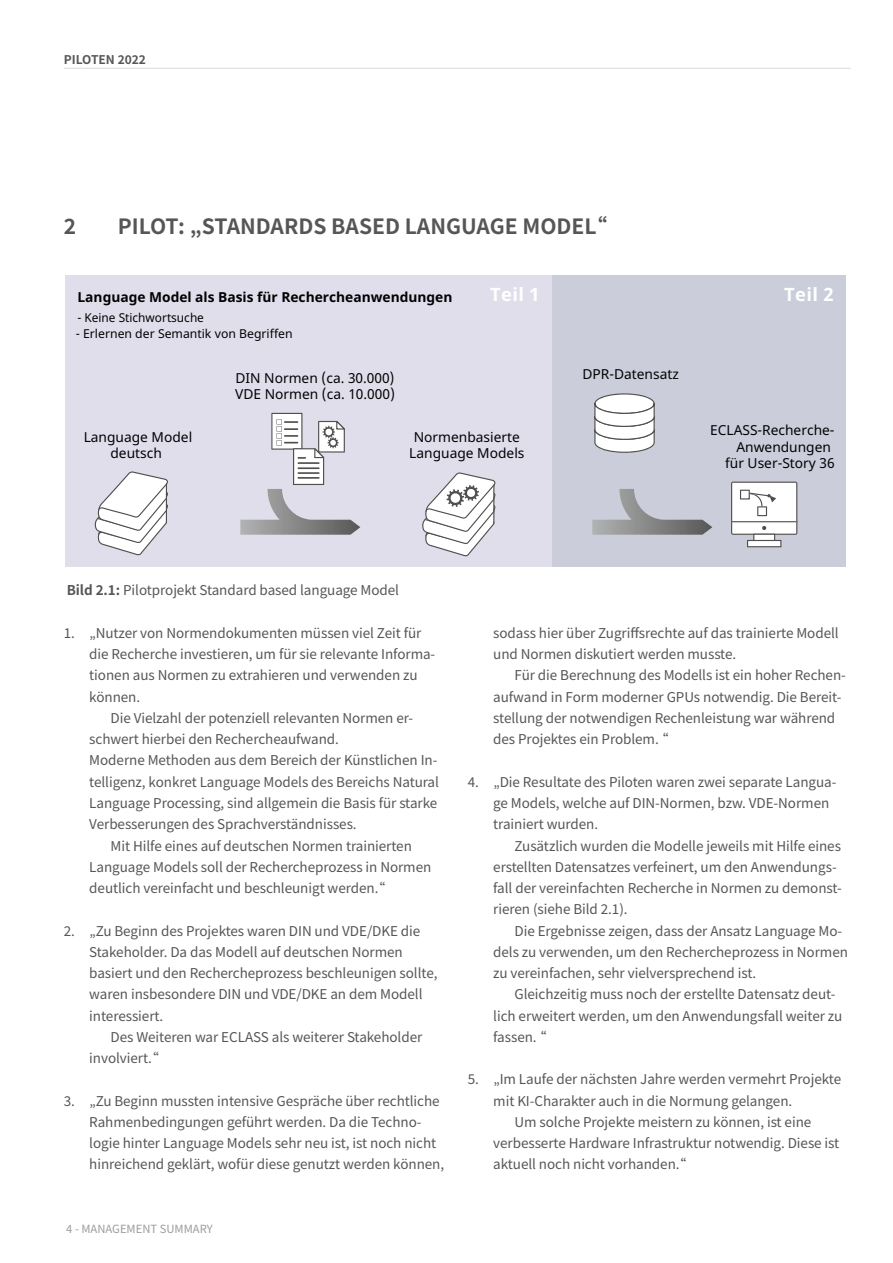
<style>
.page{position:relative;width:893px;height:1263px;background:#fff}
.page>*{position:absolute;margin:0;border:0;box-sizing:border-box;transform-origin:0 0}
._03_1_Titel_H3_14_EI{font:700 21px "Noto Sans TC";color:#565656}
.t1{font:700 18.3px "Noto Sans";letter-spacing:.02em;color:#fff}
.t2{font:13.8px/16.5px "Noto Sans";color:#020204;text-align:center}
.t3{font:700 13.8px "Noto Sans";color:#020204}
._06_Fließtext_BULLET{font:13.5px/21.3px "Noto Sans TC";letter-spacing:-.005em;color:#565656}
._06_Fließtext{font:13.5px "Noto Sans TC";letter-spacing:-.005em;color:#565656}
.t4{font:12.3px "Noto Sans";color:#020204}
._05_KAPITEL_INKS{font:700 12px "Noto Sans TC";color:#565656}
.MASTER_Seitenzahlen{font:11.25px "Noto Sans TC";color:#9c9d9d}
.s1{font-weight:700}
</style>
<div class="page">
<div style="left:65px;top:275px;width:487px;height:291px;background:#e0deeb"></div>
<div style="left:552px;top:275px;width:293px;height:291px;background:#cbceda"></div>
<svg style="left:594px;top:393px;width:61px;height:60px;background:#e2e2e3"></svg>
<svg style="left:731px;top:482px;width:66px;height:65px;background:#e2e3e4"></svg>
<svg style="left:95px;top:471px;width:73px;height:84px"></svg>
<svg style="left:422px;top:472px;width:74px;height:84px"></svg>
<svg style="left:592px;top:489px;width:120px;height:46px"></svg>
<svg style="left:240px;top:413px;width:120px;height:122px"></svg>
<hr style="left:64px;top:68px;width:786px;height:1px;background:#dadada">
<p class="_05_KAPITEL_INKS" style="left:64px;top:53px;width:84px">PILOTEN 2022</p>
<p class="_03_1_Titel_H3_14_EI" style="left:64px;top:214px;width:14px">2</p>
<p class="_03_1_Titel_H3_14_EI" style="left:118px;top:214px;width:491px">PILOT: „STANDARDS BASED LANGUAGE MODEL“</p>
<p class="t3" style="left:78px;top:287px;width:376px">Language Model als Basis für Rechercheanwendungen</p>
<p class="t4" style="left:77px;top:309px;width:128px">- Keine Stichwortsuche</p>
<p class="t4" style="left:76px;top:326px;width:218px">- Erlernen der Semantik von Begriffen</p>
<p class="t2" style="left:235px;top:370px;width:161px;text-align:left">DIN Normen (ca. 30.000)<br>VDE Normen (ca. 10.000)</p>
<p class="t1" style="left:490px;top:281px;width:51px">Teil 1</p>
<p class="t1" style="left:784px;top:281px;width:51px">Teil 2</p>
<p class="t2" style="left:583px;top:367px;width:98px">DPR-Datensatz</p>
<p class="t2" style="left:84px;top:429px;width:110px">Language Model deutsch</p>
<p class="t2" style="left:409px;top:429px;width:117px">Normenbasierte<br>Language Models</p>
<p class="_06_Fließtext" style="left:67px;top:583px;width:334px"><span class="s1">Bild 2.1:</span> Pilotprojekt Standard based language Model</p>
<p class="t2" style="left:710px;top:422px;width:126px;text-align:right">ECLASS-Recherche-<br>Anwendungen<br>für User-Story 36</p>
<p class="_06_Fließtext_BULLET" style="left:89px;top:622px;width:348px;text-indent:-26px">1. „Nutzer von Normendokumenten müssen viel Zeit für die Recherche investieren, um für sie relevante Informa&shy;tionen aus Normen zu extrahieren und verwenden zu können.</p>
<p class="_06_Fließtext_BULLET" style="left:89px;top:708px;width:351px;text-indent:21px">Die Vielzahl der potenziell relevanten Normen er&shy;schwert hierbei den Rechercheaufwand.<br>Moderne Methoden aus dem Bereich der Künstlichen In&shy;telligenz, konkret Language Models des Bereichs Natural Language Processing, sind allgemein die Basis für starke Verbesserungen des Sprachverständnisses.</p>
<p class="_06_Fließtext_BULLET" style="left:89px;top:835px;width:344px;text-indent:21px">Mit Hilfe eines auf deutschen Normen trainierten<br>Language Models soll der Rechercheprozess in Normen deutlich vereinfacht und beschleunigt werden.“</p>
<p class="_06_Fließtext_BULLET" style="left:89px;top:920px;width:350px;text-indent:-26px">2. „Zu Beginn des Projektes waren DIN und VDE/DKE die Stakeholder. Da das Modell auf deutschen Normen basiert und den Rechercheprozess beschleunigen sollte, waren insbesondere DIN und VDE/DKE an dem Modell interessiert.</p>
<p class="_06_Fließtext_BULLET" style="left:89px;top:1026px;width:335px;text-indent:21px">Des Weiteren war ECLASS als weiterer Stakeholder involviert.“</p>
<p class="_06_Fließtext_BULLET" style="left:89px;top:1090px;width:356px;text-indent:-26px">3. „Zu Beginn mussten intensive Gespräche über rechtliche Rahmenbedingungen geführt werden. Da die Techno&shy;logie hinter Language Models sehr neu ist, ist noch nicht hinreichend geklärt, wofür diese genutzt werden können,</p>
<p class="MASTER_Seitenzahlen" style="left:66px;top:1223px;width:148px">4 - MANAGEMENT SUMMARY</p>
<p class="_06_Fließtext_BULLET" style="left:493px;top:622px;width:347px">sodass hier über Zugriffsrechte auf das trainierte Modell und Normen diskutiert werden musste.</p>
<p class="_06_Fließtext_BULLET" style="left:493px;top:665px;width:354px;text-indent:21px">Für die Berechnung des Modells ist ein hoher Rechen&shy;aufwand in Form moderner GPUs notwendig. Die Bereit&shy;stellung der notwendigen Rechenleistung war während des Projektes ein Problem. “</p>
<p class="_06_Fließtext_BULLET" style="left:493px;top:771px;width:345px;text-indent:-26px">4. „Die Resultate des Piloten waren zwei separate Langua&shy;ge Models, welche auf DIN-Normen, bzw. VDE-Normen trainiert wurden.</p>
<p class="_06_Fließtext_BULLET" style="left:493px;top:835px;width:350px;text-indent:21px">Zusätzlich wurden die Modelle jeweils mit Hilfe eines erstellten Datensatzes verfeinert, um den Anwendungs&shy;fall der vereinfachten Recherche in Normen zu demonst&shy;rieren (siehe Bild 2.1).</p>
<p class="_06_Fließtext_BULLET" style="left:493px;top:920px;width:356px;text-indent:21px">Die Ergebnisse zeigen, dass der Ansatz Language Mo&shy;dels zu verwenden, um den Rechercheprozess in Normen zu vereinfachen, sehr vielversprechend ist.</p>
<p class="_06_Fließtext_BULLET" style="left:493px;top:984px;width:350px;text-indent:21px">Gleichzeitig muss noch der erstellte Datensatz deut&shy;lich erweitert werden, um den Anwendungsfall weiter zu fassen. “</p>
<p class="_06_Fließtext_BULLET" style="left:493px;top:1069px;width:349px;text-indent:-26px">5. „Im Laufe der nächsten Jahre werden vermehrt Projekte mit KI-Charakter auch in die Normung gelangen.</p>
<p class="_06_Fließtext_BULLET" style="left:493px;top:1111px;width:348px;text-indent:21px">Um solche Projekte meistern zu können, ist eine verbesserte Hardware Infrastruktur notwendig. Diese ist aktuell noch nicht vorhanden.“</p>
</div>
